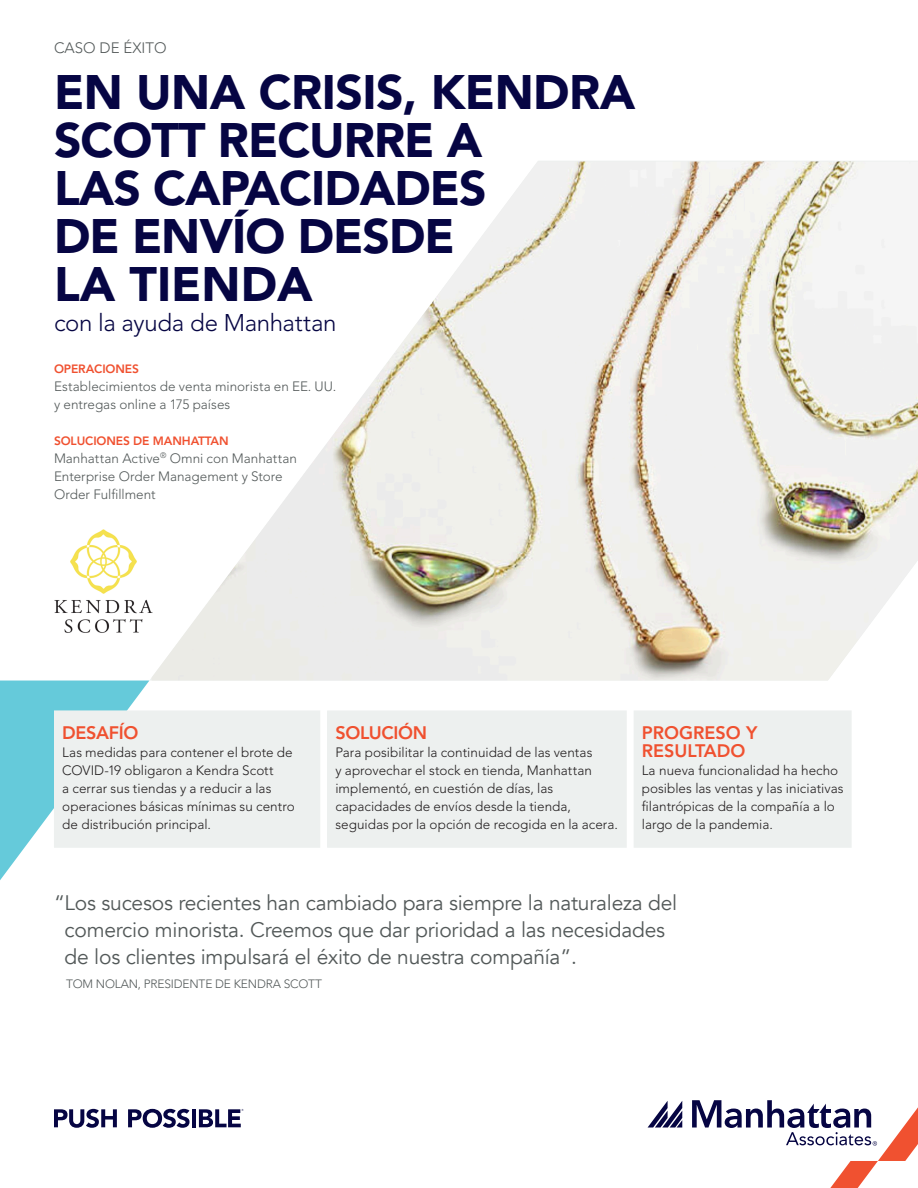
<style>
.page{position:relative;width:918px;height:1188px;background:#fff}
.page>*{position:absolute;margin:0;border:0;box-sizing:border-box;transform-origin:0 0}
.t1{font:900 48px/48px "Avenir LT Std";letter-spacing:-.02em;color:#060543}
.t2{font:300 24px "Avenir LT Std";letter-spacing:-.015em;color:#060543}
.callout_quote{font:21px/27px "Avenir";letter-spacing:-.01em;color:#535959}
.t3{font:800 18px/18px "Avenir LT Std";color:#f05130}
.t4{font:800 18px "Avenir LT Std";letter-spacing:-.02em;color:#f05130}
.MINI_BROW{font:300 15px "Avenir LT Std";color:#535959}
.Body_Copy{font:300 13.5px/18px "Avenir LT Std";color:#231f20}
.Body_gray{font:300 13.5px/18px "Avenir LT Std";color:#535959}
.quote_attribution{font:300 12px "Avenir LT Std";letter-spacing:-.015em;color:#535959}
.t5{font:800 12px "Avenir LT Std";letter-spacing:-.01em;color:#f05130}
</style>
<div class="page">
<img style="left:152px;top:162px;width:766px;height:519px">
<svg style="left:0;top:681px;width:149px;height:199px"></svg>
<svg style="left:54px;top:1109px;width:63px;height:19px"></svg>
<svg style="left:128px;top:1109px;width:62px;height:19px"></svg>
<hr style="left:192px;top:1109px;width:4px;height:18px;background:#060543">
<svg style="left:199px;top:1109px;width:44px;height:18px"></svg>
<div style="left:55px;top:711px;width:265px;height:136px;background:#edf0ef"></div>
<div style="left:54px;top:710px;width:266px;height:138px;border:2px solid #edf0ef"></div>
<div style="left:328px;top:711px;width:298px;height:136px;background:#edf0ef"></div>
<div style="left:327px;top:710px;width:300px;height:138px;border:2px solid #edf0ef"></div>
<div style="left:634px;top:711px;width:217px;height:136px;background:#edf0ef"></div>
<div style="left:634px;top:710px;width:218px;height:138px;border:2px solid #edf0ef"></div>
<svg style="left:648px;top:1101px;width:34px;height:27px"></svg>
<svg style="left:692px;top:1100px;width:226px;height:88px"></svg>
<img style="left:54px;top:519px;width:106px;height:123px">
<p class="MINI_BROW" style="left:54px;top:39px;width:114px">CASO DE ÉXITO</p>
<p class="t1" style="left:54px;top:69px;width:583px">EN UNA CRISIS, KENDRA<br>SCOTT RECURRE A</p>
<p class="t1" style="left:54px;top:165px;width:434px">LAS CAPACIDADES</p>
<p class="t1" style="left:54px;top:213px;width:402px">DE ENVÍO DESDE<br>LA TIENDA</p>
<p class="t2" style="left:54px;top:309px;width:284px">con la ayuda de Manhattan</p>
<p class="t5" style="left:54px;top:361px;width:87px">OPERACIONES</p>
<p class="Body_gray" style="left:54px;top:377px;width:284px">Establecimientos de venta minorista en EE. UU. y entregas online a 175 países</p>
<p class="t5" style="left:54px;top:433px;width:176px">SOLUCIONES DE MANHATTAN</p>
<p class="Body_gray" style="left:54px;top:449px;width:245px">Manhattan Active<sup>®</sup> Omni con Manhattan<br>Enterprise Order Management y Store<br>Order Fulfillment</p>
<p class="t4" style="left:62px;top:722px;width:78px">DESAFÍO</p>
<p class="Body_Copy" style="left:62px;top:743px;width:234px">Las medidas para contener el brote de COVID-19 obligaron a Kendra Scott<br>a cerrar sus tiendas y a reducir a las operaciones básicas mínimas su centro de distribución principal.</p>
<p class="t4" style="left:335px;top:722px;width:93px">SOLUCIÓN</p>
<p class="Body_Copy" style="left:335px;top:743px;width:284px">Para posibilitar la continuidad de las ventas<br>y aprovechar el stock en tienda, Manhattan implementó, en cuestión de días, las capacidades de envíos desde la tienda, seguidas por la opción de recogida en la acera.</p>
<p class="t3" style="left:642px;top:723px;width:117px">PROGRESO Y<br>RESULTADO</p>
<p class="Body_Copy" style="left:642px;top:761px;width:203px">La nueva funcionalidad ha hecho posibles las ventas y las iniciativas filantrópicas de la compañía a lo largo de la pandemia.</p>
<p class="callout_quote" style="left:65px;top:889px;width:614px;text-indent:-11px">“Los sucesos recientes han cambiado para siempre la naturaleza del comercio minorista. Creemos que dar prioridad a las necesidades de los clientes impulsará el éxito de nuestra compañía”.</p>
<p class="quote_attribution" style="left:66px;top:976px;width:257px">TOM NOLAN, PRESIDENTE DE KENDRA SCOTT</p>
</div>
